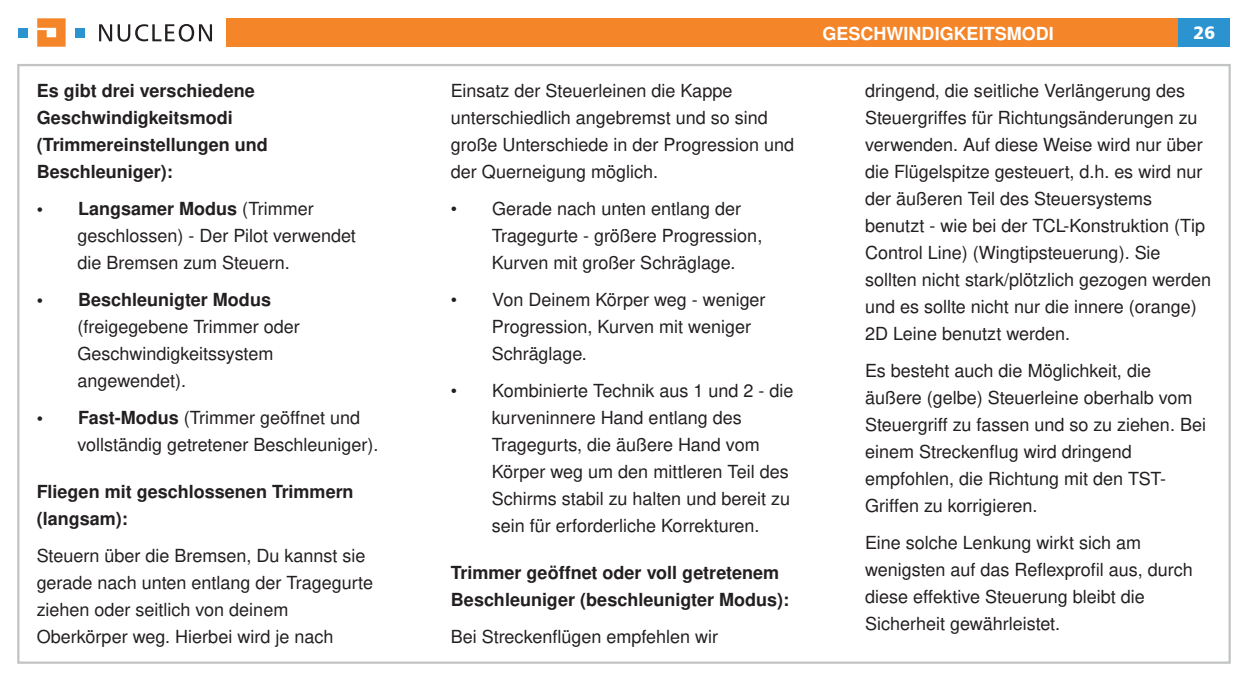
<style>
.page{position:relative;width:1248px;height:681px;background:#fff}
.page>*{position:absolute;margin:0;border:0;box-sizing:border-box;transform-origin:0 0}
.t1{font:18px/27.2px "Nimbus San L";color:#231f20}
.t2{font:700 18px/26.8px "Nimbus San L";color:#231f20}
.t3{font:700 18px "Nimbus San L";color:#fff}
.t4{font:18px "Humanist 777 BT Black B";color:#fff}
.s1{font-weight:700}
</style>
<div class="page">
<div style="left:226px;top:18px;width:1001px;height:29px;background:#f58529"></div>
<div style="left:1178px;top:18px;width:51px;height:29px;background:#2b93d0"></div>
<svg style="left:37px;top:18px;width:29px;height:29px"></svg>
<div style="left:18px;top:28px;width:10px;height:9px;background:#2b93d0"></div>
<div style="left:75px;top:28px;width:9px;height:9px;background:#2b93d0"></div>
<svg style="left:99px;top:24px;width:113px;height:18px"></svg>
<p class="t2" style="left:37px;top:79px;width:232px">Es gibt drei verschiedene<br>Geschwindigkeitsmodi (Trimmereinstellungen und<br>Beschleuniger):</p>
<p class="t1" style="left:78px;top:197px;width:280px;text-indent:-41px"><span class="s1">• Langsamer Modus</span> (Trimmer geschlossen) - Der Pilot verwendet die Bremsen zum Steuern.</p>
<p class="t2" style="left:37px;top:288px;width:236px">• Beschleunigter Modus</p>
<p class="t1" style="left:78px;top:315px;width:224px">(freigegebene Trimmer oder<br>Geschwindigkeitssystem angewendet).</p>
<p class="t1" style="left:78px;top:406px;width:302px;text-indent:-41px"><span class="s1">• Fast-Modus</span> (Trimmer geöffnet und vollständig getretener Beschleuniger).</p>
<p class="t2" style="left:37px;top:480px;width:318px">Fliegen mit geschlossenen Trimmern (langsam):</p>
<p class="t1" style="left:37px;top:544px;width:338px">Steuern über die Bremsen, Du kannst sie gerade nach unten entlang der Tragegurte ziehen oder seitlich von deinem Oberkörper weg. Hierbei wird je nach</p>
<p class="t1" style="left:451px;top:79px;width:345px">Einsatz der Steuerleinen die Kappe unterschiedlich angebremst und so sind große Unterschiede in der Progression und der Querneigung möglich.</p>
<p class="t1" style="left:491px;top:197px;width:272px;text-indent:-41px">• Gerade nach unten entlang der<br>Tragegurte - größere Progression,<br>Kurven mit großer Schräglage.</p>
<p class="t1" style="left:491px;top:288px;width:275px;text-indent:-41px">• Von Deinem Körper weg - weniger<br>Progression, Kurven mit weniger<br>Schräglage.</p>
<p class="t1" style="left:491px;top:379px;width:303px;text-indent:-41px">• Kombinierte Technik aus 1 und 2 - die kurveninnere Hand entlang des Tragegurts, die äußere Hand vom Körper weg um den mittleren Teil des Schirms stabil zu halten und bereit zu sein für erforderliche Korrekturen.</p>
<p class="t2" style="left:451px;top:561px;width:340px">Trimmer geöffnet oder voll getretenem<br>Beschleuniger (beschleunigter Modus):</p>
<p class="t1" style="left:451px;top:625px;width:269px">Bei Streckenflügen empfehlen wir</p>
<p class="t3" style="left:822px;top:26px;width:233px">GESCHWINDIGKEITSMODI</p>
<p class="t4" style="left:1192px;top:26px;width:24px">26</p>
<p class="t1" style="left:865px;top:79px;width:347px">dringend, die seitliche Verlängerung des Steuergriffes für Richtungsänderungen zu verwenden. Auf diese Weise wird nur über die Flügelspitze gesteuert, d.h. es wird nur der äußeren Teil des Steuersystems benutzt - wie bei der TCL-Konstruktion (Tip Control Line) (Wingtipsteuerung). Sie sollten nicht stark/plötzlich gezogen werden und es sollte nicht nur die innere (orange)<br>2D Leine benutzt werden.</p>
<p class="t1" style="left:865px;top:359px;width:342px">Es besteht auch die Möglichkeit, die äußere (gelbe) Steuerleine oberhalb vom Steuergriff zu fassen und so zu ziehen. Bei einem Streckenflug wird dringend empfohlen, die Richtung mit den TST-Griffen zu korrigieren.</p>
<p class="t1" style="left:865px;top:531px;width:329px">Eine solche Lenkung wirkt sich am wenigsten auf das Reflexprofil aus, durch diese effektive Steuerung bleibt die Sicherheit gewährleistet.</p>
</div>
